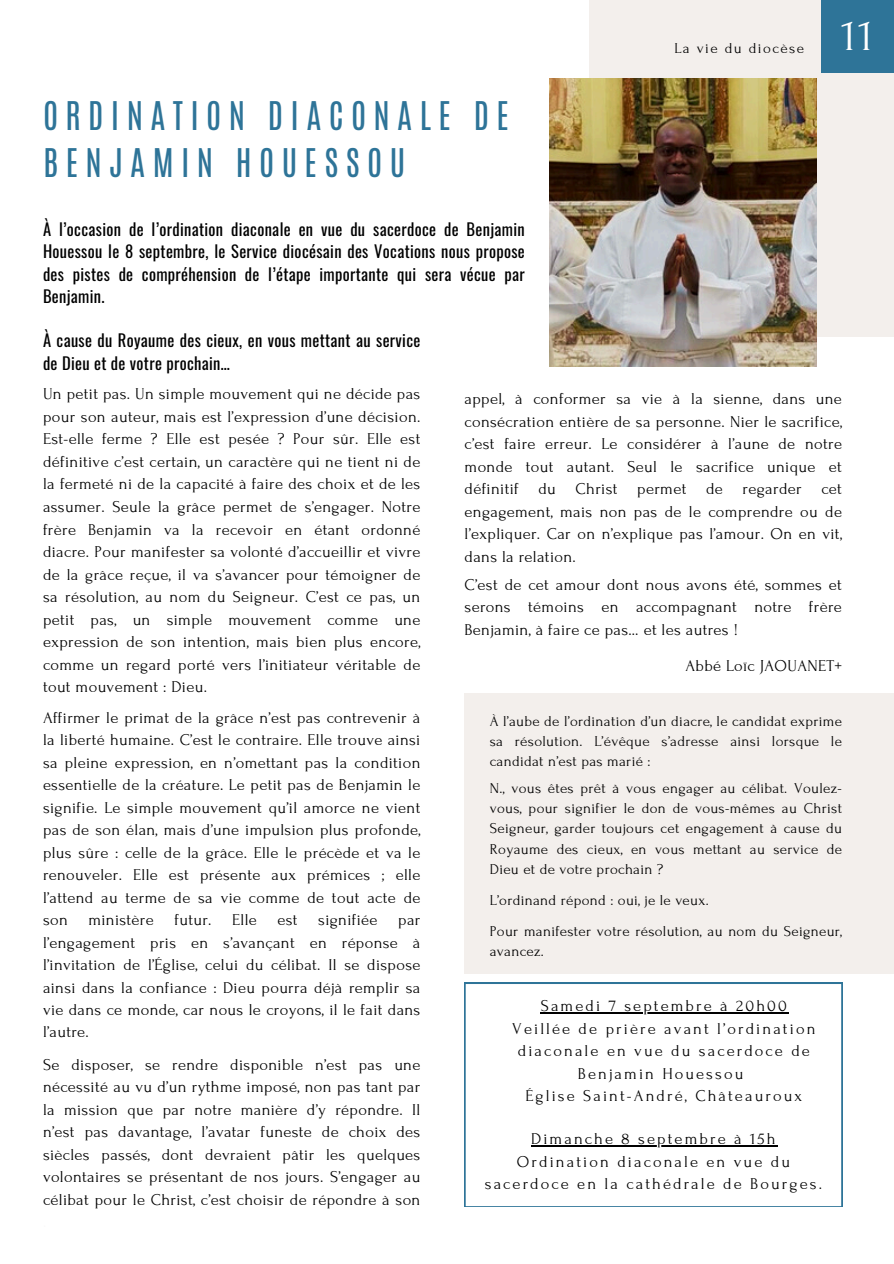
<style>
.page{position:relative;width:894px;height:1264px;background:#fff}
.page>*{position:absolute;margin:0;border:0;box-sizing:border-box;transform-origin:0 0}
.t1{font:45.3px "Forum";color:#fff}
.t2{font:33px "Antonio";letter-spacing:.22em;color:#2e7498}
.t3{font:16.5px/22.5px "Forum";letter-spacing:.02em;color:#000;text-align:justify}
.t4{font:16.5px/22.5px "Oswald";letter-spacing:.02em;color:#000}
.t5{font:16.5px/22.5px "Forum";letter-spacing:.125em;color:#000;text-align:center}
.t6{font:15px/20.2px "Forum";letter-spacing:.02em;color:#000;text-align:justify}
.t7{font:15px "Forum";letter-spacing:.1em;color:#000}
</style>
<div class="page">
<div style="left:588px;top:0;width:305px;height:336px;background:#f3efec"></div>
<div style="left:464px;top:693px;width:429px;height:280px;background:#f3efec"></div>
<img style="left:550px;top:79px;width:266px;height:287px">
<svg style="left:464px;top:982px;width:378px;height:224px"></svg>
<hr style="left:531px;top:1145px;width:246px;height:1px;background:#000">
<hr style="left:540px;top:1012px;width:248px;height:1px;background:#000">
<div style="left:821px;top:0;width:72px;height:72px;background:#2e7498"></div>
<p class="t2" style="left:43px;top:93px;width:467px">ORDINATION DIACONALE DE</p>
<p class="t2" style="left:43px;top:139px;width:363px">BENJAMIN HOUESSOU</p>
<p class="t4" style="left:43px;top:217px;width:483px;text-align:justify">À l’occasion de l’ordination diaconale en vue du sacerdoce de Benjamin Houessou le 8 septembre, le Service diocésain des Vocations nous propose des pistes de compréhension de l’étape importante qui sera vécue par Benjamin.</p>
<p class="t7" style="left:674px;top:40px;width:131px">La vie du diocèse</p>
<p class="t1" style="left:841px;top:11px;width:33px">11</p>
<p class="t4" style="left:43px;top:329px;width:379px">À cause du Royaume des cieux, en vous mettant au service de Dieu et de votre prochain…</p>
<p class="t3" style="left:43px;top:383px;width:379px">Un petit pas. Un simple mouvement qui ne décide pas pour son auteur, mais est l’expression d’une décision.<br>Est-elle ferme ? Elle est pesée ? Pour sûr. Elle est définitive c’est certain, un caractère qui ne tient ni de la fermeté ni de la capacité à faire des choix et de les assumer. Seule la grâce permet de s’engager. Notre frère Benjamin va la recevoir en étant ordonné diacre. Pour manifester sa volonté d’accueillir et vivre de la grâce reçue, il va s’avancer pour témoigner de sa résolution, au nom du Seigneur. C’est ce pas, un petit pas, un simple mouvement comme une expression de son intention, mais bien plus encore, comme un regard porté vers l’initiateur véritable de tout mouvement : Dieu.</p>
<h1 class="t3" style="left:43px;top:706px;width:379px">Affirmer le primat de la grâce n’est pas contrevenir à la liberté humaine. C’est le contraire. Elle trouve ainsi sa pleine expression, en n’omettant pas la condition essentielle de la créature. Le petit pas de Benjamin le signifie. Le simple mouvement qu’il amorce ne vient pas de son élan, mais d’une impulsion plus profonde, plus sûre : celle de la grâce. Elle le précède et va le renouveler. Elle est présente aux prémices ; elle l’attend au terme de sa vie comme de tout acte de son</h1>
<h1 class="t3" style="left:88px;top:908px;width:67px">ministère</h1>
<h1 class="t3" style="left:174px;top:908px;width:39px">futur.</h1>
<h1 class="t3" style="left:232px;top:908px;width:26px">Elle</h1>
<h1 class="t3" style="left:277px;top:908px;width:22px">est</h1>
<h1 class="t3" style="left:318px;top:908px;width:61px">signifiée</h1>
<h1 class="t3" style="left:43px;top:908px;width:379px;text-indent:355px">par l’engagement pris en s’avançant en réponse à l’invitation de l’Église, celui du célibat. Il se dispose ainsi dans la confiance : Dieu pourra déjà remplir sa vie dans ce monde, car nous le croyons, il le fait dans l’autre.</h1>
<p class="t3" style="left:43px;top:1053px;width:379px">Se disposer, se rendre disponible n’est pas une nécessité au vu d’un rythme imposé, non pas tant par la mission que par notre manière d’y répondre. Il n’est pas davantage, l’avatar funeste de choix des siècles passés, dont devraient pâtir les quelques volontaires se présentant de nos jours. S’engager au célibat pour le Christ, c’est choisir de répondre à son</p>
<p class="t3" style="left:464px;top:388px;width:379px">appel, à conformer sa vie à la sienne, dans une consécration entière de sa personne. Nier le sacrifice, c’est faire erreur. Le considérer à l’aune de notre monde tout autant. Seul le sacrifice unique et définitif du Christ permet de regarder cet engagement, mais non pas de le comprendre ou de l’expliquer. Car on n’explique pas l’amour. On en vit, dans la relation.</p>
<p class="t3" style="left:464px;top:573px;width:379px">C’est de cet amour dont nous avons été, sommes et serons témoins en accompagnant notre frère Benjamin, à faire ce pas… et les autres !</p>
<p class="t3" style="left:685px;top:655px;width:158px">Abbé Loïc JAOUANET+</p>
<p class="t6" style="left:489px;top:711px;width:353px">À l’aube de l’ordination d’un diacre, le candidat exprime sa résolution. L’évêque s’adresse ainsi lorsque le candidat n’est pas marié :</p>
<p class="t6" style="left:489px;top:778px;width:353px">N., vous êtes prêt à vous engager au célibat. Voulez&shy;vous, pour signifier le don de vous-mêmes au Christ Seigneur, garder toujours cet engagement à cause du Royaume des cieux, en vous mettant au service de Dieu et de votre prochain ?</p>
<p class="t6" style="left:489px;top:890px;width:220px">L’ordinand répond : oui, je le veux.</p>
<p class="t6" style="left:489px;top:921px;width:353px">Pour manifester votre résolution, au nom du Seigneur, avancez.</p>
<p class="t5" style="left:540px;top:994px;width:247px">Samedi 7 septembre à 20h00</p>
<p class="t5" style="left:512px;top:1017px;width:305px">Veillée de prière avant l’ordination diaconale en vue du sacerdoce de<br>Benjamin Houessou</p>
<p class="t5" style="left:525px;top:1084px;width:278px">Église Saint-André, Châteauroux</p>
<p class="t5" style="left:531px;top:1127px;width:246px">Dimanche 8 septembre à 15h</p>
<p class="t5" style="left:484px;top:1150px;width:338px">Ordination diaconale en vue du sacerdoce en la cathédrale de Bourges.</p>
</div>
